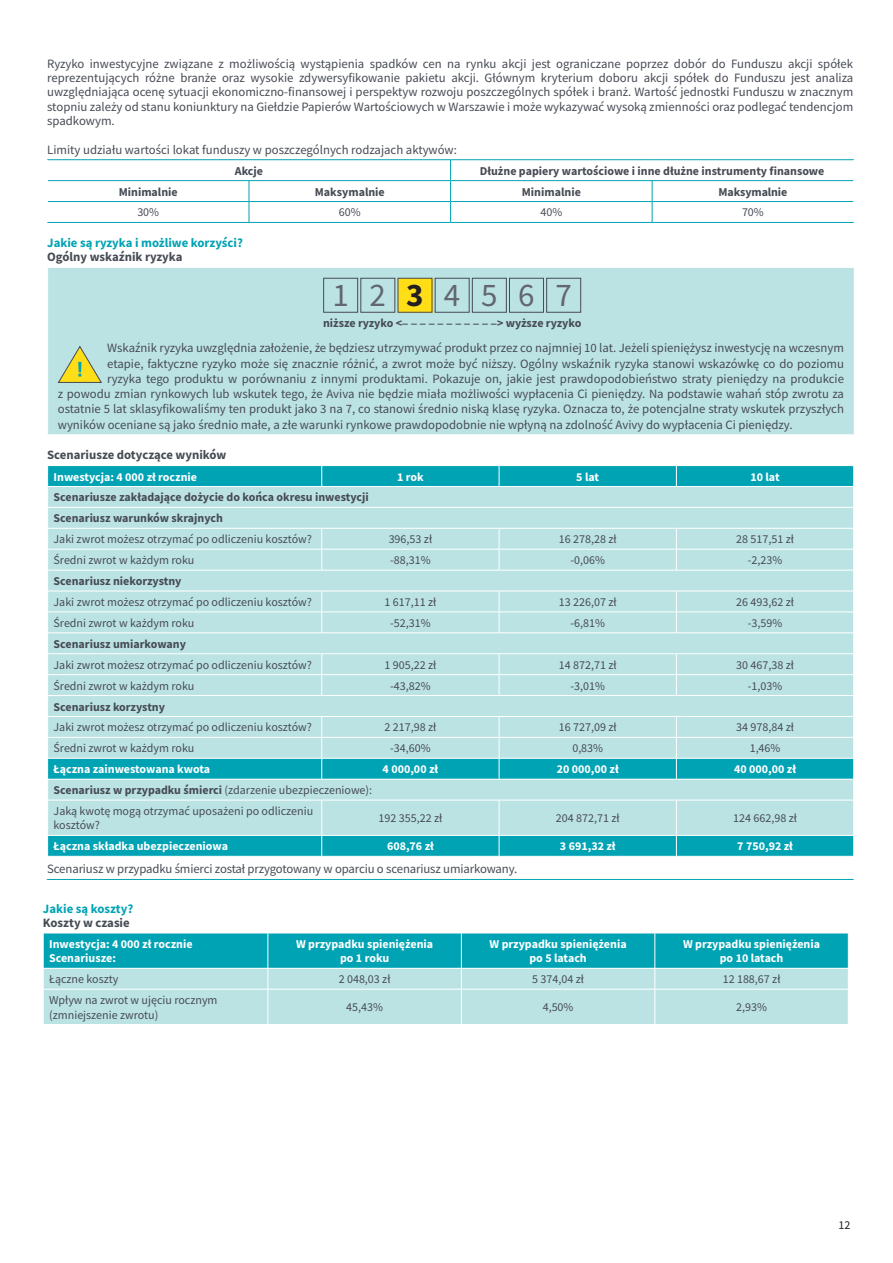
<style>
.page{position:relative;width:893px;height:1263px;background:#fff}
.page>*{position:absolute;margin:0;border:0;box-sizing:border-box;transform-origin:0 0}
.t1{font:33px "Source Sans Pro";letter-spacing:.63em;color:#62666f}
.t2{font:12.75px/14.2px "Source Sans Pro";color:#464b54;text-align:justify}
.t3{font:700 12.75px "Source Sans Pro";color:#464b54}
.t4{font:700 12.75px "Source Sans Pro";color:#00a3b4}
.t5{font:12px/20.9px "Source Sans Pro";color:#464b54}
.t6{font:700 12px/20.9px "Source Sans Pro";color:#464b54}
.t7{font:700 12px/14.4px "Source Sans Pro";color:#fff;text-align:center}
.t8{font:12px "Source Sans Pro";color:#231f20}
.s1{font-weight:700;color:#231f20}
.s2{font-weight:700}
</style>
<div class="page">
<hr style="left:47px;top:879px;width:807px;height:1px;background:#00a3b4">
<hr style="left:451px;top:159px;width:201px;height:1px;background:#00a3b4">
<hr style="left:652px;top:159px;width:202px;height:1px;background:#00a3b4">
<hr style="left:47px;top:159px;width:202px;height:1px;background:#00a3b4">
<hr style="left:249px;top:159px;width:202px;height:1px;background:#00a3b4">
<hr style="left:249px;top:222px;width:202px;height:1px;background:#00a3b4">
<hr style="left:47px;top:222px;width:202px;height:1px;background:#00a3b4">
<hr style="left:451px;top:222px;width:201px;height:1px;background:#00a3b4">
<hr style="left:652px;top:222px;width:202px;height:1px;background:#00a3b4">
<svg style="left:47px;top:160px;width:807px;height:62px"></svg>
<div style="left:48px;top:267px;width:806px;height:168px;background:#bce3e4"></div>
<hr style="left:47px;top:267px;width:808px;height:1px;background:#fff">
<hr style="left:47px;top:434px;width:808px;height:1px;background:#fff">
<div style="left:323px;top:278px;width:35px;height:35px;border:1px solid #464b54"></div>
<div style="left:360px;top:278px;width:35px;height:35px;border:1px solid #464b54"></div>
<div style="left:398px;top:278px;width:34px;height:34px;background:#ffdd17"></div>
<div style="left:398px;top:278px;width:34px;height:35px;border:1px solid #464b54"></div>
<div style="left:435px;top:278px;width:35px;height:35px;border:1px solid #464b54"></div>
<div style="left:472px;top:278px;width:35px;height:35px;border:1px solid #464b54"></div>
<div style="left:509px;top:278px;width:35px;height:35px;border:1px solid #464b54"></div>
<div style="left:546px;top:278px;width:35px;height:35px;border:1px solid #464b54"></div>
<svg style="left:57px;top:345px;width:45px;height:38px"></svg>
<div style="left:48px;top:836px;width:805px;height:20px;background:#00a3b4"></div>
<div style="left:48px;top:801px;width:805px;height:34px;background:#bce3e4"></div>
<svg style="left:321px;top:836px;width:1px;height:20px"></svg>
<svg style="left:499px;top:836px;width:1px;height:20px"></svg>
<svg style="left:676px;top:836px;width:1px;height:20px"></svg>
<svg style="left:853px;top:836px;width:1px;height:20px"></svg>
<hr style="left:321px;top:800px;width:1px;height:35px;background:#fff">
<svg style="left:47px;top:466px;width:807px;height:334px;background:#a9dcdf"></svg>
<hr style="left:499px;top:800px;width:1px;height:35px;background:#fff">
<hr style="left:676px;top:800px;width:1px;height:35px;background:#fff">
<svg style="left:43px;top:933px;width:806px;height:91px;background:#77cbd2"></svg>
<hr style="left:461px;top:989px;width:1px;height:35px;background:#fff">
<p class="t2" style="left:47px;top:57px;width:808px">Ryzyko inwestycyjne związane z możliwością wystąpienia spadków cen na rynku akcji jest ograniczane poprzez dobór do Funduszu akcji spółek reprezentujących różne branże oraz wysokie zdywersyfikowanie pakietu akcji. Głównym kryterium doboru akcji spółek do Funduszu jest analiza uwzględniająca ocenę sytuacji ekonomiczno-finansowej i perspektyw rozwoju poszczególnych spółek i branż. Wartość jednostki Funduszu w znacznym stopniu zależy od stanu koniunktury na Giełdzie Papierów Wartościowych w Warszawie i może wykazywać wysoką zmienności oraz podlegać tendencjom spadkowym.</p>
<p class="t2" style="left:47px;top:142px;width:411px">Limity udziału wartości lokat funduszy w poszczególnych rodzajach aktywów:</p>
<p class="t6" style="left:235px;top:160px;width:30px">Akcje</p>
<p class="t6" style="left:480px;top:160px;width:346px">Dłużne papiery wartościowe i inne dłużne instrumenty finansowe</p>
<p class="t6" style="left:119px;top:181px;width:61px">Minimalnie</p>
<p class="t6" style="left:315px;top:181px;width:72px">Maksymalnie</p>
<p class="t6" style="left:522px;top:181px;width:61px">Minimalnie</p>
<p class="t6" style="left:718px;top:181px;width:70px">Maksymalnie</p>
<p class="t5" style="left:137px;top:202px;width:23px">30%</p>
<p class="t5" style="left:339px;top:202px;width:23px">60%</p>
<p class="t5" style="left:540px;top:202px;width:23px">40%</p>
<p class="t5" style="left:742px;top:202px;width:23px">70%</p>
<p class="t4" style="left:47px;top:234px;width:197px">Jakie są ryzyka i możliwe korzyści?</p>
<p class="t3" style="left:47px;top:248px;width:137px">Ogólny wskaźnik ryzyka</p>
<h1 class="t1" style="left:332px;top:274px;width:241px">12<span class="s1">3</span>4567</h1>
<p class="t6" style="left:323px;top:312px;width:260px">niższe ryzyko &lt;_ _ _ _ _ _ _ _ _ _ _&gt; wyższe ryzyko</p>
<p class="t2" style="left:107px;top:341px;width:738px">Wskaźnik ryzyka uwzględnia założenie, że będziesz utrzymywać produkt przez co najmniej 10 lat. Jeżeli spieniężysz inwestycję na wczesnym</p>
<p class="t2" style="left:107px;top:356px;width:738px">etapie, faktyczne ryzyko może się znacznie różnić, a zwrot może być niższy. Ogólny wskaźnik ryzyka stanowi wskazówkę co do poziomu</p>
<p class="t2" style="left:107px;top:371px;width:738px">ryzyka tego produktu w porównaniu z innymi produktami. Pokazuje on, jakie jest prawdopodobieństwo straty pieniędzy na produkcie</p>
<p class="t2" style="left:58px;top:387px;width:788px">z powodu zmian rynkowych lub wskutek tego, że Aviva nie będzie miała możliwości wypłacenia Ci pieniędzy. Na podstawie wahań stóp zwrotu za</p>
<p class="t2" style="left:58px;top:402px;width:788px">ostatnie 5 lat sklasyfikowaliśmy ten produkt jako 3 na 7, co stanowi średnio niską klasę ryzyka. Oznacza to, że potencjalne straty wskutek przyszłych</p>
<p class="t2" style="left:58px;top:417px;width:736px">wyników oceniane są jako średnio małe, a złe warunki rynkowe prawdopodobnie nie wpłyną na zdolność Avivy do wypłacenia Ci pieniędzy.</p>
<p class="t3" style="left:47px;top:446px;width:181px">Scenariusze dotyczące wyników</p>
<p class="t7" style="left:54px;top:469px;width:145px">Inwestycja: 4 000 zł rocznie</p>
<p class="t7" style="left:397px;top:469px;width:28px">1 rok</p>
<p class="t7" style="left:576px;top:469px;width:24px">5 lat</p>
<p class="t7" style="left:750px;top:469px;width:31px">10 lat</p>
<p class="t6" style="left:54px;top:487px;width:317px">Scenariusze zakładające dożycie do końca okresu inwestycji<br>Scenariusz warunków skrajnych</p>
<p class="t5" style="left:54px;top:529px;width:260px">Jaki zwrot możesz otrzymać po odliczeniu kosztów?</p>
<p class="t5" style="left:389px;top:529px;width:45px">396,53 zł</p>
<p class="t5" style="left:559px;top:529px;width:59px">16 278,28 zł</p>
<p class="t5" style="left:736px;top:529px;width:59px">28 517,51 zł</p>
<p class="t5" style="left:54px;top:550px;width:142px">Średni zwrot w każdym roku</p>
<p class="t5" style="left:390px;top:550px;width:42px">-88,31%</p>
<p class="t5" style="left:570px;top:550px;width:36px">-0,06%</p>
<p class="t5" style="left:748px;top:550px;width:36px">-2,23%</p>
<p class="t6" style="left:54px;top:570px;width:129px">Scenariusz niekorzystny</p>
<p class="t5" style="left:54px;top:591px;width:260px">Jaki zwrot możesz otrzymać po odliczeniu kosztów?</p>
<p class="t5" style="left:384px;top:591px;width:53px">1 617,11 zł</p>
<p class="t5" style="left:559px;top:591px;width:59px">13 226,07 zł</p>
<p class="t5" style="left:736px;top:591px;width:59px">26 493,62 zł</p>
<p class="t5" style="left:54px;top:612px;width:142px">Średni zwrot w każdym roku</p>
<p class="t5" style="left:390px;top:612px;width:42px">-52,31%</p>
<p class="t5" style="left:570px;top:612px;width:36px">-6,81%</p>
<p class="t5" style="left:748px;top:612px;width:36px">-3,59%</p>
<p class="t6" style="left:54px;top:633px;width:134px">Scenariusz umiarkowany</p>
<p class="t5" style="left:54px;top:654px;width:260px">Jaki zwrot możesz otrzymać po odliczeniu kosztów?</p>
<p class="t5" style="left:384px;top:654px;width:53px">1 905,22 zł</p>
<p class="t5" style="left:559px;top:654px;width:59px">14 872,71 zł</p>
<p class="t5" style="left:736px;top:654px;width:59px">30 467,38 zł</p>
<p class="t5" style="left:54px;top:675px;width:142px">Średni zwrot w każdym roku</p>
<p class="t5" style="left:390px;top:675px;width:42px">-43,82%</p>
<p class="t5" style="left:570px;top:675px;width:36px">-3,01%</p>
<p class="t5" style="left:748px;top:675px;width:36px">-1,03%</p>
<p class="t6" style="left:54px;top:696px;width:113px">Scenariusz korzystny</p>
<p class="t5" style="left:54px;top:717px;width:260px">Jaki zwrot możesz otrzymać po odliczeniu kosztów?</p>
<p class="t5" style="left:384px;top:717px;width:53px">2 217,98 zł</p>
<p class="t5" style="left:559px;top:717px;width:59px">16 727,09 zł</p>
<p class="t5" style="left:736px;top:717px;width:59px">34 978,84 zł</p>
<p class="t5" style="left:54px;top:738px;width:142px">Średni zwrot w każdym roku</p>
<p class="t5" style="left:390px;top:738px;width:42px">-34,60%</p>
<p class="t5" style="left:572px;top:738px;width:32px">0,83%</p>
<p class="t5" style="left:750px;top:738px;width:32px">1,46%</p>
<p class="t7" style="left:54px;top:762px;width:158px">Łączna zainwestowana kwota</p>
<p class="t7" style="left:383px;top:762px;width:57px">4 000,00 zł</p>
<p class="t7" style="left:557px;top:762px;width:63px">20 000,00 zł</p>
<p class="t7" style="left:734px;top:762px;width:63px">40 000,00 zł</p>
<p class="t5" style="left:54px;top:780px;width:320px"><span class="s2">Scenariusz w przypadku śmierci</span> (zdarzenie ubezpieczeniowe):<br>Jaką kwotę mogą otrzymać uposażeni po odliczeniu</p>
<p class="t5" style="left:54px;top:815px;width:48px">kosztów?</p>
<p class="t5" style="left:379px;top:808px;width:65px">192 355,22 zł</p>
<p class="t5" style="left:556px;top:808px;width:65px">204 872,71 zł</p>
<p class="t5" style="left:733px;top:808px;width:65px">124 662,98 zł</p>
<p class="t7" style="left:54px;top:839px;width:176px">Łączna składka ubezpieczeniowa</p>
<p class="t7" style="left:387px;top:839px;width:48px">608,76 zł</p>
<p class="t7" style="left:560px;top:839px;width:57px">3 691,32 zł</p>
<p class="t7" style="left:737px;top:839px;width:57px">7 750,92 zł</p>
<p class="t2" style="left:47px;top:862px;width:472px">Scenariusz w przypadku śmierci został przygotowany w oparciu o scenariusz umiarkowany.</p>
<p class="t4" style="left:43px;top:900px;width:92px">Jakie są koszty?</p>
<p class="t3" style="left:43px;top:914px;width:88px">Koszty w czasie</p>
<p class="t7" style="left:49px;top:936px;width:145px;text-align:left">Inwestycja: 4 000 zł rocznie<br>Scenariusze:</p>
<p class="t7" style="left:296px;top:936px;width:139px">W przypadku spieniężenia po 1 roku</p>
<p class="t7" style="left:490px;top:936px;width:139px">W przypadku spieniężenia po 5 latach</p>
<p class="t7" style="left:683px;top:936px;width:139px">W przypadku spieniężenia po 10 latach</p>
<p class="t5" style="left:49px;top:969px;width:71px">Łączne koszty</p>
<p class="t5" style="left:339px;top:969px;width:53px">2 048,03 zł</p>
<p class="t5" style="left:532px;top:969px;width:53px">5 374,04 zł</p>
<p class="t5" style="left:723px;top:969px;width:59px">12 188,67 zł</p>
<p class="t5" style="left:49px;top:993px;width:170px;line-height:14.4px">Wpływ na zwrot w ujęciu rocznym (zmniejszenie zwrotu)</p>
<p class="t5" style="left:346px;top:997px;width:38px">45,43%</p>
<p class="t5" style="left:543px;top:997px;width:32px">4,50%</p>
<p class="t5" style="left:736px;top:997px;width:32px">2,93%</p>
<p class="t8" style="left:838px;top:1218px;width:13px">12</p>
</div>
